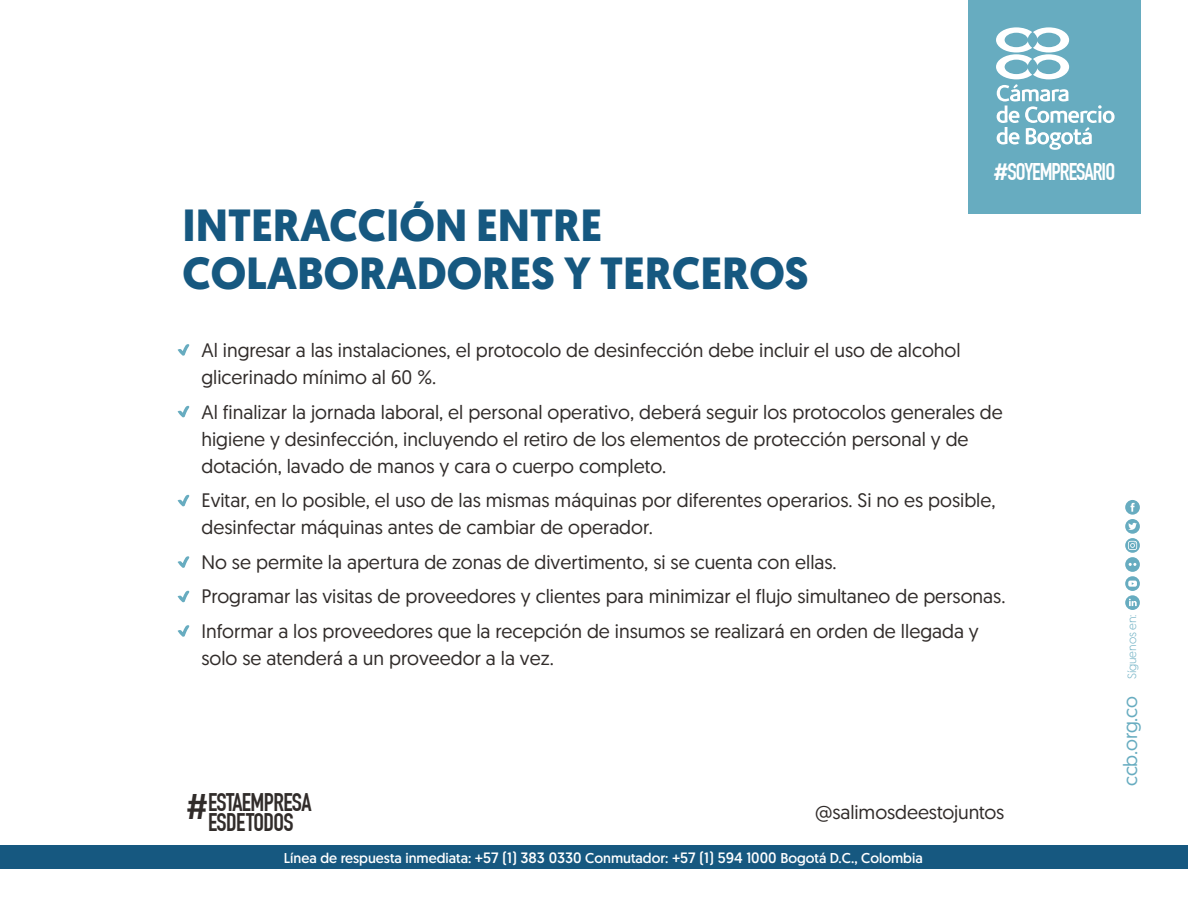
<style>
.page{position:relative;width:1188px;height:918px;background:#fff}
.page>*{position:absolute;margin:0;border:0;box-sizing:border-box;transform-origin:0 0}
.t1{font:700 45px/47.8px "Geomanist";color:#165880}
.t2{font:700 24.9px/19.5px "DIN Condensed";letter-spacing:-.025em;color:#312c2a;text-align:center}
.t3{font:700 23.7px "DIN Condensed";letter-spacing:-.045em;color:#fff}
.t4{font:19.5px/27px "Geomanist";color:#312c2a}
.t5{font:19.5px "Geomanist";letter-spacing:-.015em;color:#67acc0}
.t6{font:14.25px "Geomanist";color:#fff}
.t7{font:300 11.85px "Geomanist";color:#67acc0}
.s1{font-family:"Geomanist";font-weight:500}
.s2{font-family:"DIN Pro";font-weight:500;font-size:34.95px}
.s3{font-size:15px}
</style>
<div class="page">
<div style="left:968px;top:0;width:172px;height:214px;background:#67acc0"></div>
<svg style="left:996px;top:27px;width:119px;height:123px"></svg>
<svg style="left:178px;top:344px;width:12px;height:12px"></svg>
<svg style="left:178px;top:405px;width:12px;height:13px"></svg>
<svg style="left:178px;top:494px;width:12px;height:13px"></svg>
<svg style="left:178px;top:556px;width:12px;height:12px"></svg>
<svg style="left:178px;top:590px;width:12px;height:13px"></svg>
<svg style="left:178px;top:625px;width:12px;height:12px"></svg>
<svg style="left:1125px;top:500px;width:15px;height:110px"></svg>
<div style="left:0;top:845px;width:1188px;height:24px;background:#165880"></div>
<h1 class="t1" style="left:182px;top:201px;width:628px">INTERACCIÓN ENTRE<br>COLABORADORES Y TERCEROS</h1>
<p class="t3" style="left:993px;top:158px;width:123px"><span class="s1">#</span>SOYEMPRESARIO</p>
<p class="t4" style="left:201px;top:337px;width:761px">Al ingresar a las instalaciones, el protocolo de desinfección debe incluir el uso de alcohol glicerinado mínimo al 60 %.</p>
<p class="t4" style="left:201px;top:398px;width:803px">Al finalizar la jornada laboral, el personal operativo, deberá seguir los protocolos generales de higiene y desinfección, incluyendo el retiro de los elementos de protección personal y de dotación, lavado de manos y cara o cuerpo completo.</p>
<p class="t4" style="left:201px;top:487px;width:796px">Evitar, en lo posible, el uso de las mismas máquinas por diferentes operarios. Si no es posible, desinfectar máquinas antes de cambiar de operador.</p>
<p class="t4" style="left:201px;top:544px;width:806px;line-height:34.5px">No se permite la apertura de zonas de divertimento, si se cuenta con ellas.<br>Programar las visitas de proveedores y clientes para minimizar el flujo simultaneo de personas.<br>Informar a los proveedores que la recepción de insumos se realizará en orden de llegada y</p>
<p class="t4" style="left:201px;top:644px;width:354px">solo se atenderá a un proveedor a la vez.</p>
<p class="t2" style="left:185px;top:793px;width:128px"><span class="s2">#</span>ESTAEMPRESA<br>ESDETODOS</p>
<p class="t4" style="left:815px;top:798px;width:191px">@salimosdeestojuntos</p>
<p class="t6" style="left:284px;top:849px;width:641px">Línea de respuesta inmediata: <span class="s3">+57 (1) 383 0330</span> Conmutador: <span class="s3">+57 (1) 594 1000</span> Bogotá D.C., Colombia</p>
<p class="t7" style="left:1124px;top:679px;width:66px;rotate:-90deg">Síguenos en:</p>
<p class="t5" style="left:1118px;top:786px;width:92px;rotate:-90deg">ccb.org.co</p>
</div>
